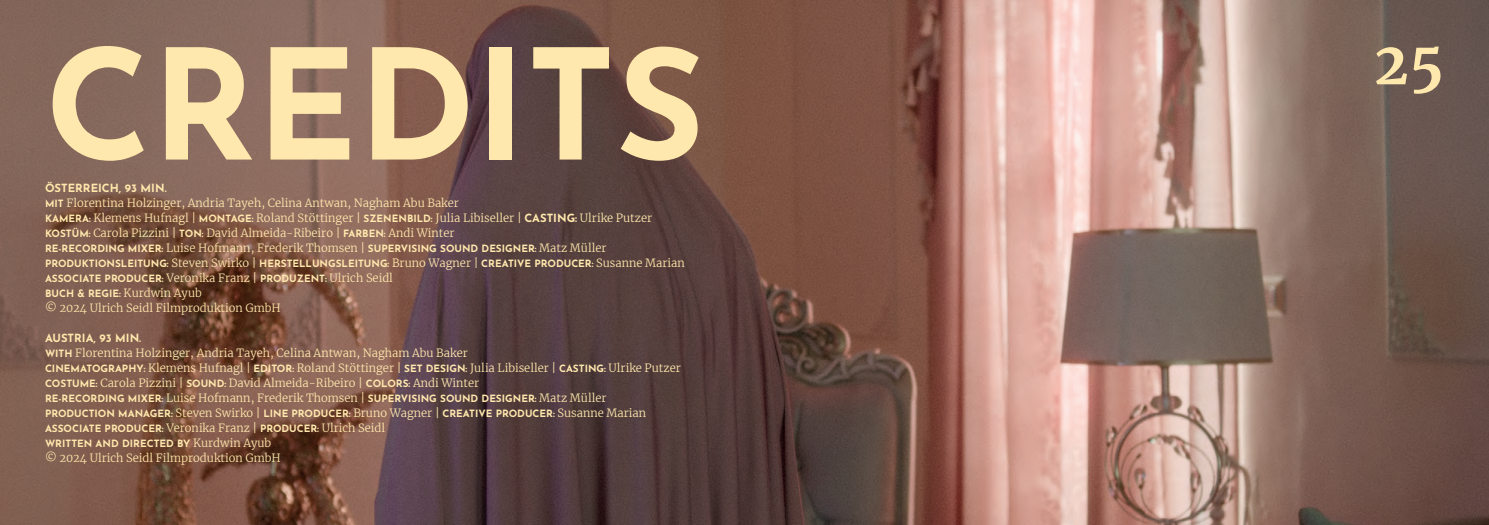
<style>
.page{position:relative;width:1489px;height:525px;background:#fff}
.page>*{position:absolute;margin:0;border:0;box-sizing:border-box;transform-origin:0 0}
.t1{font:700 152.5px "Josefin Sans";color:#ffe8ad}
.t2{font:700 58.75px "Merriweather";color:#ffe8ad}
.t3{font:300 11.25px/15px "Merriweather";color:#ffe8ad}
.t4{font:700 11.25px "Josefin Sans";color:#ffe8ad}
.t5{font:700 10px/15px "Josefin Sans";color:#ffe8ad}
.s1{font-family:"Josefin Sans";font-weight:700;font-size:10px}
.s2{font-family:"Josefin Sans";font-weight:700}
.s3{font-family:"Merriweather";font-weight:300;font-size:11.25px}
</style>
<div class="page">
<img style="left:0;top:0;width:1488px;height:524px">
<h1 class="t1" style="left:45px;top:-8px;width:661px">CREDITS</h1>
<h2 class="t2" style="left:1373px;top:22px;width:72px">25</h2>
<p class="t4" style="left:45px;top:179px;width:123px">ÖSTERREICH, 93 MIN.</p>
<p class="t3" style="left:45px;top:195px;width:608px"><span class="s1">MIT</span> Florentina Holzinger, Andria Tayeh, Celina Antwan, Nagham Abu Baker<br><span class="s1">KAMERA:</span> Klemens Hufnagl | <span class="s1">MONTAGE:</span> Roland Stöttinger | <span class="s1">SZENENBILD:</span> Julia Libiseller | <span class="s2">CASTING:</span> Ulrike Putzer<br><span class="s1">KOSTÜM:</span> Carola Pizzini | <span class="s1">TON:</span> David Almeida-Ribeiro | <span class="s1">FARBEN:</span> Andi Winter</p>
<p class="t5" style="left:45px;top:240px;width:641px">RE-RECORDING MIXER: <span class="s3">Luise Hofmann, Frederik Thomsen |</span> SUPERVISING SOUND DESIGNER: <span class="s3">Matz Müller </span>PRODUKTIONSLEITUNG: <span class="s3">Steven Swirko |</span> HERSTELLUNGSLEITUNG: <span class="s3">Bruno Wagner |</span> CREATIVE PRODUCER: <span class="s3">Susanne Marian </span>ASSOCIATE PRODUCER: <span class="s3">Veronika Franz |</span> PRODUZENT: <span class="s3">Ulrich Seidl<br></span>BUCH &amp; REGIE: <span class="s3">Kurdwin Ayub</span></p>
<p class="t3" style="left:45px;top:300px;width:237px">© 2024 Ulrich Seidl Filmproduktion GmbH</p>
<p class="t4" style="left:45px;top:329px;width:98px">AUSTRIA, 93 MIN.</p>
<p class="t3" style="left:45px;top:345px;width:637px"><span class="s1">WITH</span> Florentina Holzinger, Andria Tayeh, Celina Antwan, Nagham Abu Baker<br><span class="s1">CINEMATOGRAPHY:</span> Klemens Hufnagl | <span class="s1">EDITOR:</span> Roland Stöttinger | <span class="s1">SET DESIGN:</span> Julia Libiseller | <span class="s1">CASTING:</span> Ulrike Putzer<br><span class="s1">COSTUME:</span> Carola Pizzini | <span class="s1">SOUND:</span> David Almeida-Ribeiro | <span class="s1">COLORS:</span> Andi Winter</p>
<p class="t5" style="left:45px;top:390px;width:602px">RE-RECORDING MIXER: <span class="s3">Luise Hofmann, Frederik Thomsen |</span> SUPERVISING SOUND DESIGNER: <span class="s3">Matz Müller </span>PRODUCTION MANAGER: <span class="s3">Steven Swirko |</span> LINE PRODUCER: <span class="s3">Bruno Wagner |</span> CREATIVE PRODUCER: <span class="s3">Susanne Marian </span>ASSOCIATE PRODUCER: <span class="s3">Veronika Franz |</span> PRODUCER: <span class="s3">Ulrich Seidl<br></span>WRITTEN AND DIRECTED BY <span class="s3">Kurdwin Ayub</span></p>
<p class="t3" style="left:45px;top:450px;width:237px">© 2024 Ulrich Seidl Filmproduktion GmbH</p>
</div>
